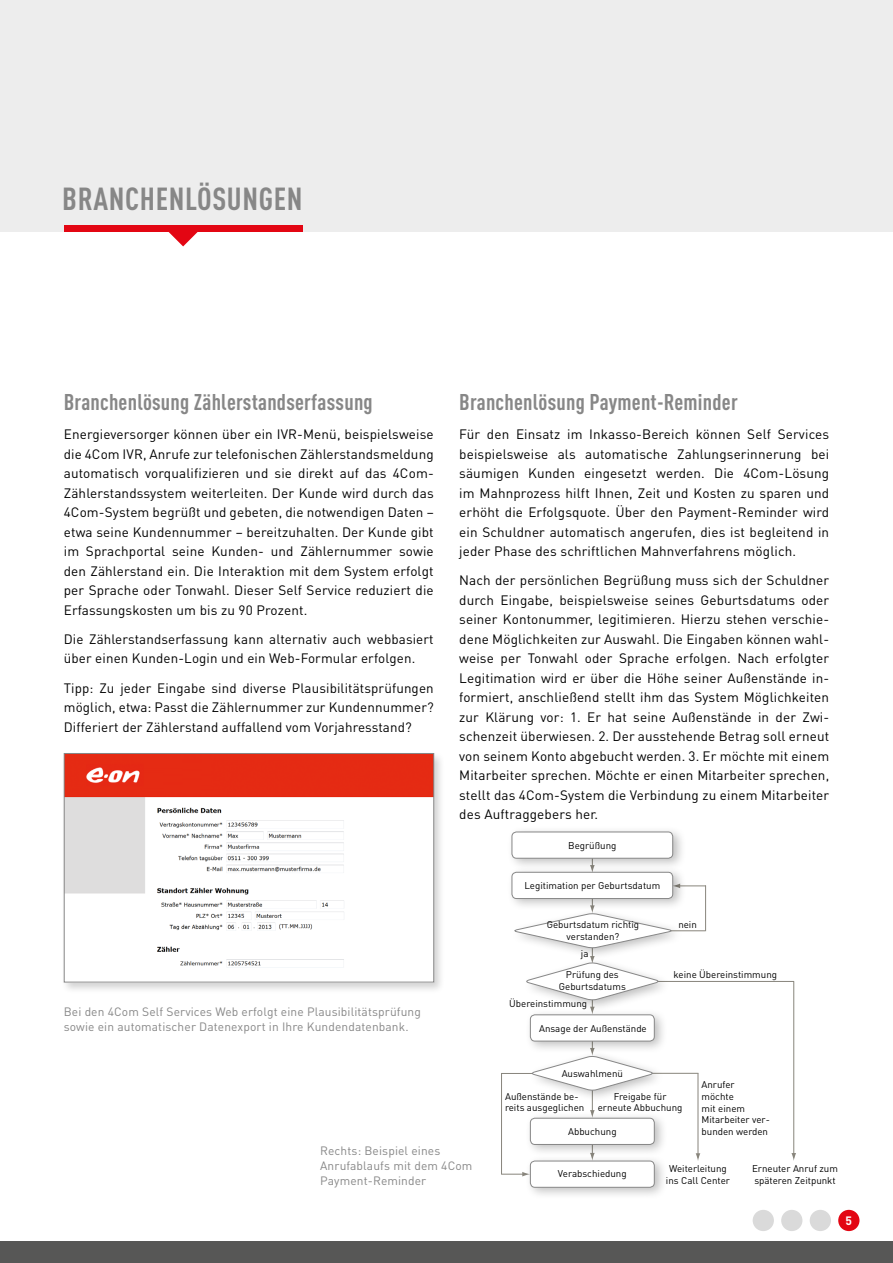
<style>
.page{position:relative;width:893px;height:1263px;background:#fff}
.page>*{position:absolute;margin:0;border:0;box-sizing:border-box;transform-origin:0 0}
.t1{font:700 condensed 31.5px "DINOT";letter-spacing:.02em;color:#878787}
.t2{font:700 condensed 22.5px "DINOT";letter-spacing:.01em;color:#878787}
.t3{font:13.5px/19.5px "DINOT";letter-spacing:.01em;color:#000;text-align:justify}
.t4{font:12px/15px "DINOT";letter-spacing:.01em;color:#878787}
.t5{font:700 12px "DINOT";color:#fff}
.t6{font:9.75px/11.7px "DINOT";color:#000;text-align:center}
</style>
<div class="page">
<div style="left:0;top:1242px;width:893px;height:21px;background:#575756"></div>
<div style="left:753px;top:1210px;width:21px;height:21px;background:#dadada;border-radius:50%"></div>
<div style="left:781px;top:1210px;width:21px;height:21px;background:#dadada;border-radius:50%"></div>
<div style="left:810px;top:1210px;width:21px;height:21px;background:#dadada;border-radius:50%"></div>
<div style="left:838px;top:1210px;width:21px;height:21px;background:#e30613;border-radius:50%"></div>
<div style="left:0;top:0;width:893px;height:231px;background:#ededed"></div>
<div style="left:64px;top:225px;width:239px;height:7px;background:#e30613"></div>
<svg style="left:168px;top:232px;width:30px;height:14px"></svg>
<div style="left:61px;top:750px;width:384px;height:243px;background:#000;opacity:.18"></div>
<img style="left:66px;top:755px;width:366px;height:225px">
<div style="left:64px;top:753px;width:370px;height:229px;border:1px solid #878787"></div>
<hr style="left:649px;top:981px;width:145px;height:1px;background:#88857c">
<hr style="left:649px;top:1073px;width:49px;height:1px;background:#88857c">
<hr style="left:501px;top:1073px;width:72px;height:1px;background:#88857c">
<hr style="left:501px;top:1073px;width:1px;height:101px;background:#88857c">
<svg style="left:501px;top:1172px;width:24px;height:4px"></svg>
<svg style="left:686px;top:885px;width:19px;height:2px"></svg>
<hr style="left:649px;top:930px;width:56px;height:1px;background:#88857c">
<hr style="left:705px;top:885px;width:1px;height:46px;background:#88857c">
<svg style="left:696px;top:1153px;width:4px;height:8px"></svg>
<hr style="left:698px;top:1073px;width:1px;height:84px;background:#88857c">
<svg style="left:791px;top:1153px;width:5px;height:8px"></svg>
<hr style="left:793px;top:981px;width:1px;height:176px;background:#88857c">
<div style="left:511px;top:907px;width:172px;height:53px;background:#fff"></div>
<div style="left:507px;top:866px;width:179px;height:45px;background:#000;opacity:.26"></div>
<div style="left:512px;top:872px;width:161px;height:26px;background:#fff;border-radius:5px"></div>
<div style="left:512px;top:872px;width:161px;height:27px;border:1px solid #878787;border-radius:5px"></div>
<div style="left:528px;top:1050px;width:137px;height:52px;background:#fff"></div>
<svg style="left:530px;top:1054px;width:125px;height:58px"></svg>
<div style="left:525px;top:1008px;width:143px;height:46px;background:#000;opacity:.26"></div>
<div style="left:530px;top:1015px;width:124px;height:26px;background:#fff;border-radius:5px"></div>
<div style="left:530px;top:1015px;width:124px;height:26px;border:1px solid #878787;border-radius:5px"></div>
<div style="left:507px;top:825px;width:179px;height:46px;background:#000;opacity:.26"></div>
<div style="left:512px;top:832px;width:161px;height:26px;background:#fff;border-radius:5px"></div>
<div style="left:512px;top:832px;width:161px;height:26px;border:1px solid #878787;border-radius:5px"></div>
<svg style="left:512px;top:897px;width:162px;height:117px"></svg>
<div style="left:525px;top:1112px;width:143px;height:45px;background:#000;opacity:.26"></div>
<div style="left:530px;top:1118px;width:124px;height:26px;background:#fff;border-radius:5px"></div>
<div style="left:530px;top:1118px;width:124px;height:26px;border:1px solid #878787;border-radius:5px"></div>
<div style="left:525px;top:1154px;width:143px;height:46px;background:#000;opacity:.26"></div>
<div style="left:530px;top:1161px;width:124px;height:26px;background:#fff;border-radius:5px"></div>
<div style="left:530px;top:1161px;width:124px;height:26px;border:1px solid #878787;border-radius:5px"></div>
<h1 class="t1" style="left:62px;top:180px;width:242px">BRANCHENLÖSUNGEN</h1>
<h2 class="t2" style="left:64px;top:388px;width:311px">Branchenlösung Zählerstandserfassung</h2>
<p class="t3" style="left:64px;top:424px;width:371px">Energieversorger können über ein IVR-Menü, beispielsweise die 4Com IVR, Anrufe zur telefonischen Zählerstandsmeldung automatisch vorqualifizieren und sie direkt auf das 4Com-Zählerstandssystem weiterleiten. Der Kunde wird durch das 4Com-System begrüßt und gebeten, die notwendigen Daten – etwa seine Kundennummer – bereitzuhalten. Der Kunde gibt im Sprachportal seine Kunden- und Zählernummer sowie den Zählerstand ein. Die Interaktion mit dem System erfolgt per Sprache oder Tonwahl. Dieser Self Service reduziert die Erfassungskosten um bis zu 90 Prozent.</p>
<p class="t3" style="left:64px;top:629px;width:371px">Die Zählerstandserfassung kann alternativ auch webbasiert über einen Kunden-Login und ein Web-Formular erfolgen.</p>
<p class="t3" style="left:64px;top:677px;width:371px">Tipp: Zu jeder Eingabe sind diverse Plausibilitätsprüfungen möglich, etwa: Passt die Zählernummer zur Kundennummer?<br>Differiert der Zählerstand auffallend vom Vorjahresstand?</p>
<p class="t4" style="left:64px;top:1004px;width:359px">Bei den 4Com Self Services Web erfolgt eine Plausibilitätsprüfung sowie ein automatischer Datenexport in Ihre Kundendatenbank.</p>
<h2 class="t2" style="left:459px;top:388px;width:280px">Branchenlösung Payment-Reminder</h2>
<p class="t3" style="left:459px;top:424px;width:371px">Für den Einsatz im Inkasso-Bereich können Self Services beispielsweise als automatische Zahlungserinnerung bei säumigen Kunden eingesetzt werden. Die 4Com-Lösung im Mahnprozess hilft Ihnen, Zeit und Kosten zu sparen und erhöht die Erfolgsquote. Über den Payment-Reminder wird ein Schuldner automatisch angerufen, dies ist begleitend in jeder Phase des schriftlichen Mahnverfahrens möglich.</p>
<p class="t3" style="left:459px;top:570px;width:371px">Nach der persönlichen Begrüßung muss sich der Schuldner durch Eingabe, beispielsweise seines Geburtsdatums oder seiner Kontonummer, legitimieren. Hierzu stehen verschie&shy;dene Möglichkeiten zur Auswahl. Die Eingaben können wahl&shy;weise per Tonwahl oder Sprache erfolgen. Nach erfolgter Legitimation wird er über die Höhe seiner Außenstände in&shy;formiert, anschließend stellt ihm das System Möglichkeiten zur Klärung vor: 1. Er hat seine Außenstände in der Zwi&shy;schenzeit überwiesen. 2. Der ausstehende Betrag soll erneut von seinem Konto abgebucht werden. 3. Er möchte mit einem Mitarbeiter sprechen. Möchte er einen Mitarbeiter sprechen, stellt das 4Com-System die Verbindung zu einem Mitarbeiter des Auftraggebers her.</p>
<p class="t6" style="left:568px;top:839px;width:50px">Begrüßung</p>
<p class="t6" style="left:524px;top:879px;width:137px">Legitimation per Geburtsdatum</p>
<p class="t6" style="left:547px;top:918px;width:94px">Geburtsdatum richtig verstanden?</p>
<p class="t6" style="left:581px;top:947px;width:9px">ja</p>
<p class="t6" style="left:559px;top:968px;width:69px">Prüfung des<br>Geburtsdatums</p>
<p class="t6" style="left:509px;top:997px;width:79px">Übereinstimmung</p>
<p class="t6" style="left:539px;top:1022px;width:109px">Ansage der Außenstände</p>
<p class="t6" style="left:678px;top:918px;width:20px">nein</p>
<p class="t6" style="left:674px;top:968px;width:105px">keine Übereinstimmung</p>
<p class="t4" style="left:320px;top:1142px;width:154px">Rechts: Beispiel eines<br>Anrufablaufs mit dem 4Com<br>Payment-Reminder</p>
<p class="t6" style="left:562px;top:1067px;width:63px">Auswahlmenü</p>
<p class="t6" style="left:505px;top:1090px;width:81px;text-align:left">Außenstände be&shy;reits ausgeglichen</p>
<p class="t6" style="left:598px;top:1090px;width:86px">Freigabe für erneute Abbuchung</p>
<p class="t6" style="left:701px;top:1078px;width:70px;text-align:left">Anrufer<br>möchte<br>mit einem<br>Mitarbeiter ver&shy;bunden werden</p>
<p class="t6" style="left:568px;top:1125px;width:50px">Abbuchung</p>
<p class="t6" style="left:558px;top:1167px;width:70px">Verabschiedung</p>
<p class="t6" style="left:666px;top:1162px;width:66px">Weiterleitung ins Call Center</p>
<p class="t6" style="left:752px;top:1162px;width:87px;text-align:left">Erneuter Anruf zum späteren Zeitpunkt</p>
<p class="t5" style="left:846px;top:1212px;width:8px">5</p>
</div>
